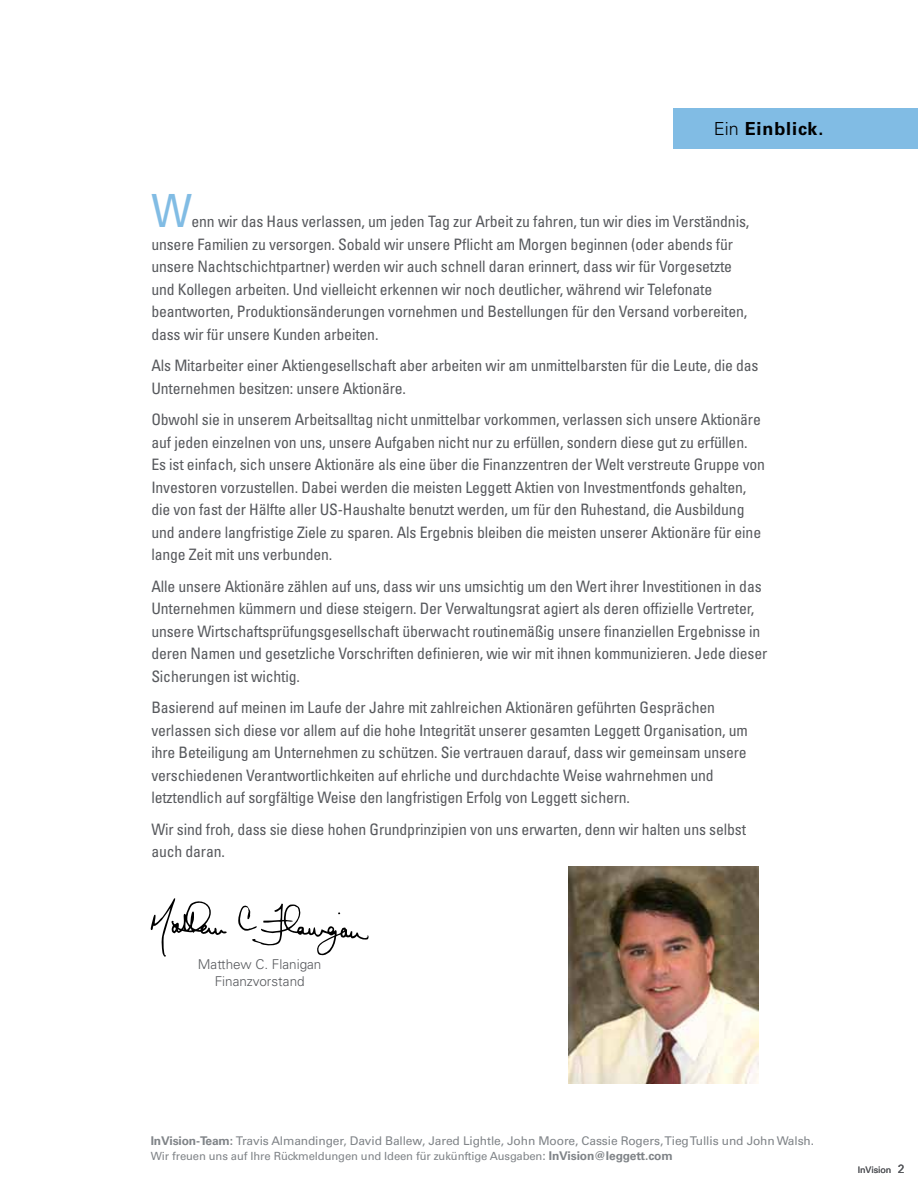
<style>
.page{position:relative;width:918px;height:1188px;background:#fff}
.page>*{position:absolute;margin:0;border:0;box-sizing:border-box;transform-origin:0 0}
.t1{font:condensed 45.75px "Univers";color:#81bce4}
.t2{font:700 18px "Univers";letter-spacing:.05em;color:#000}
.t3{font:condensed 15.75px/22.5px "Univers";letter-spacing:-.01em;color:#57595d}
.t4{font:300 13.5px/16.2px "Univers";color:#57595d;text-align:center}
.t5{font:12px "Univers";letter-spacing:-.01em;color:#808488}
.t6{font:11.25px "Univers";letter-spacing:-.01em;color:#808488}
.t7{font:9px "Univers";letter-spacing:-.01em;color:#57595d}
.s1{font-weight:300}
.s2{font-weight:700}
.s3{font-size:12px}
.s4{font-weight:700;font-size:12px}
</style>
<div class="page">
<img style="left:569px;top:866px;width:189px;height:217px">
<div style="left:673px;top:108px;width:245px;height:41px;background:#81bce4"></div>
<svg style="left:238px;top:904px;width:131px;height:51px"></svg>
<svg style="left:150px;top:898px;width:77px;height:59px"></svg>
<p class="t2" style="left:714px;top:118px;width:111px"><span class="s1">Ein</span> Einblick.</p>
<h1 class="t1" style="left:151px;top:182px;width:42px">W</h1>
<p class="t3" style="left:151px;top:210px;width:600px;text-indent:40px">enn wir das Haus verlassen, um jeden Tag zur Arbeit zu fahren, tun wir dies im Verständnis, unsere Familien zu versorgen. Sobald wir unsere Pflicht am Morgen beginnen (oder abends für unsere Nachtschichtpartner) werden wir auch schnell daran erinnert, dass wir für Vorgesetzte und Kollegen arbeiten. Und vielleicht erkennen wir noch deutlicher, während wir Telefonate beantworten, Produktionsänderungen vornehmen und Bestellungen für den Versand vorbereiten, dass wir für unsere Kunden arbeiten.</p>
<p class="t3" style="left:151px;top:354px;width:609px">Als Mitarbeiter einer Aktiengesellschaft aber arbeiten wir am unmittelbarsten für die Leute, die das<br>Unternehmen besitzen: unsere Aktionäre.</p>
<p class="t3" style="left:151px;top:408px;width:615px">Obwohl sie in unserem Arbeitsalltag nicht unmittelbar vorkommen, verlassen sich unsere Aktionäre auf jeden einzelnen von uns, unsere Aufgaben nicht nur zu erfüllen, sondern diese gut zu erfüllen.<br>Es ist einfach, sich unsere Aktionäre als eine über die Finanzzentren der Welt verstreute Gruppe von Investoren vorzustellen. Dabei werden die meisten Leggett Aktien von Investmentfonds gehalten, die von fast der Hälfte aller US-Haushalte benutzt werden, um für den Ruhestand, die Ausbildung und andere langfristige Ziele zu sparen. Als Ergebnis bleiben die meisten unserer Aktionäre für eine lange Zeit mit uns verbunden.</p>
<p class="t3" style="left:151px;top:575px;width:618px">Alle unsere Aktionäre zählen auf uns, dass wir uns umsichtig um den Wert ihrer Investitionen in das Unternehmen kümmern und diese steigern. Der Verwaltungsrat agiert als deren offizielle Vertreter, unsere Wirtschaftsprüfungsgesellschaft überwacht routinemäßig unsere finanziellen Ergebnisse in deren Namen und gesetzliche Vorschriften definieren, wie wir mit ihnen kommunizieren. Jede dieser Sicherungen ist wichtig.</p>
<p class="t3" style="left:151px;top:696px;width:598px">Basierend auf meinen im Laufe der Jahre mit zahlreichen Aktionären geführten Gesprächen verlassen sich diese vor allem auf die hohe Integrität unserer gesamten Leggett Organisation, um ihre Beteiligung am Unternehmen zu schützen. Sie vertrauen darauf, dass wir gemeinsam unsere verschiedenen Verantwortlichkeiten auf ehrliche und durchdachte Weise wahrnehmen und letztendlich auf sorgfältige Weise den langfristigen Erfolg von Leggett sichern.</p>
<p class="t3" style="left:151px;top:818px;width:596px">Wir sind froh, dass sie diese hohen Grundprinzipien von uns erwarten, denn wir halten uns selbst auch daran.</p>
<p class="t4" style="left:198px;top:956px;width:125px">Matthew C. Flanigan<br>Finanzvorstand</p>
<p class="t5" style="left:151px;top:1133px;width:665px"><span class="s2">InVision-Team:</span> Travis Almandinger, David Ballew, Jared Lightle, John Moore, Cassie Rogers, Tieg Tullis und John Walsh.</p>
<p class="t6" style="left:151px;top:1149px;width:524px">Wir freuen uns auf Ihre Rückmeldungen und Ideen für zukünftige Ausgaben<span class="s3">:</span> <span class="s4">InVision@leggett.com</span></p>
<p class="t7" style="left:858px;top:1165px;width:48px">InVision <span class="s3">2</span></p>
</div>
